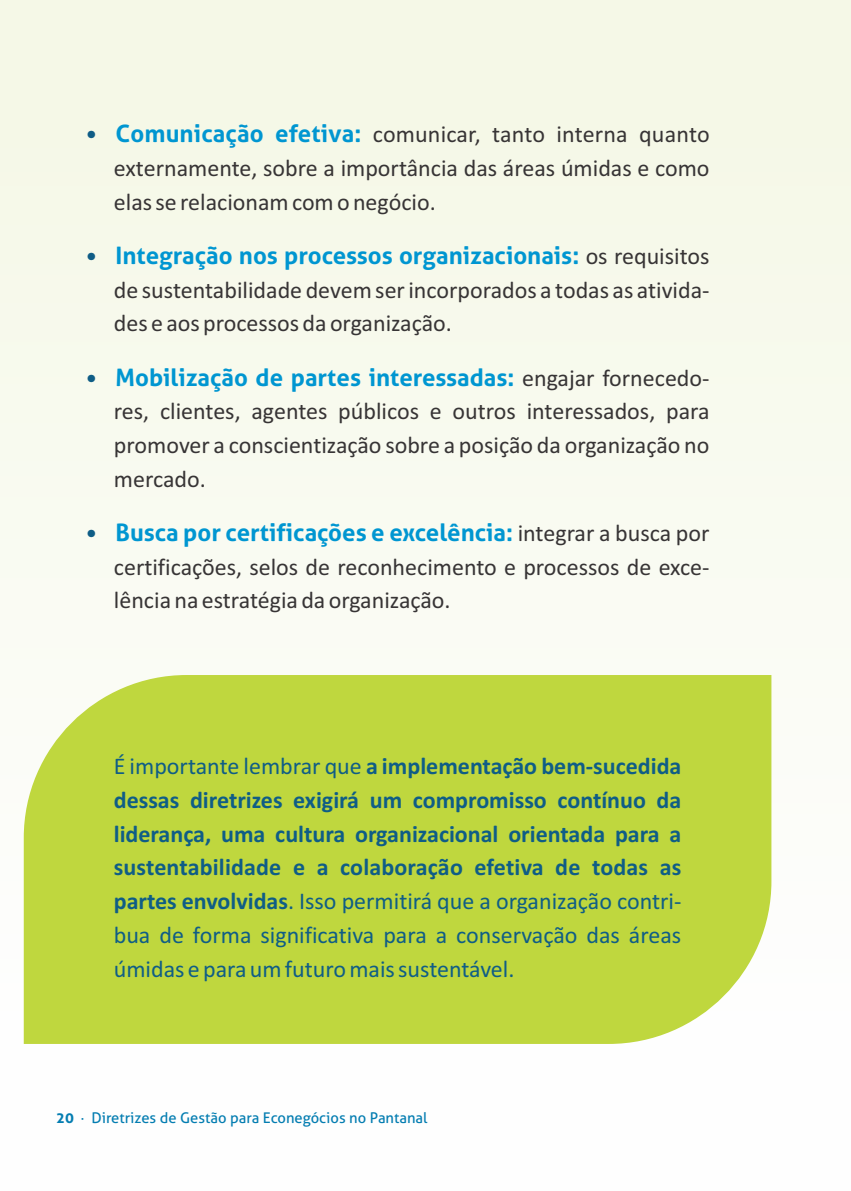
<style>
.page{position:relative;width:851px;height:1191px;background:#fff}
.page>*{position:absolute;margin:0;border:0;box-sizing:border-box;transform-origin:0 0}
.t1{font:24px/33.6px "Calibri";color:#373435;text-align:justify}
.t2{font:700 24px/33.6px "Calibri";letter-spacing:.005em;color:#0f5d86;text-align:justify}
.t3{font:700 24px "Aller";color:#0096d1}
.t4{font:14.8px "Aller";color:#047db1}
.s1{color:#0f5d86}
.s2{font-family:"Aller";font-weight:700;color:#0096d1}
.s3{font-family:"Calibri";font-weight:400;color:#0f5d86}
.s4{font-family:"Calibri";font-weight:400;color:#373435}
.s5{font-weight:400}
.s6{font-weight:700}
</style>
<div class="page">
<div style="left:0;top:0;width:850px;height:1191px;background:linear-gradient(to bottom,#f4f8e5,#fff)"></div>
<div style="left:24px;top:675px;width:747px;height:369px;background:#bfd73e"></div>
<p class="t1" style="left:114px;top:120px;width:597px;text-indent:-28px"><span class="s1">•</span> <span class="s2">Comunicação efetiva:</span> comunicar, tanto interna quanto externamente, sobre a importância das áreas úmidas e como elas se relacionam com o negócio.</p>
<p class="t3" style="left:85px;top:246px;width:625px"><span class="s3">•</span> Integração nos processos organizacionais: <span class="s4">os requisitos</span></p>
<p class="t1" style="left:114px;top:275px;width:597px">de sustentabilidade devem ser incorporados a todas as ativida&shy;des e aos processos da organização.</p>
<p class="t3" style="left:85px;top:368px;width:625px"><span class="s3">•</span> Mobilização de partes interessadas: <span class="s4">engajar fornecedo-</span></p>
<p class="t1" style="left:114px;top:396px;width:597px">res, clientes, agentes públicos e outros interessados, para promover a conscientização sobre a posição da organização no mercado.</p>
<p class="t3" style="left:85px;top:523px;width:625px"><span class="s3">•</span> Busca por certificações e excelência: <span class="s4">integrar a busca por</span></p>
<p class="t1" style="left:114px;top:552px;width:597px">certificações, selos de reconhecimento e processos de exce&shy;lência na estratégia da organização.</p>
<p class="t2" style="left:114px;top:751px;width:569px"><span class="s5">É importante lembrar que</span> a implementação bem-sucedida dessas diretrizes exigirá um compromisso contínuo da liderança, uma cultura organizacional orientada para a sustentabilidade e a colaboração efetiva de todas as partes envolvidas<span class="s5">. Isso permitirá que a organização contri&shy;bua de forma significativa para a conservação das áreas úmidas e para um futuro mais sustentável.</span></p>
<p class="t4" style="left:56px;top:1111px;width:373px"><span class="s6">20</span> · Diretrizes de Gestão para Econegócios no Pantanal</p>
</div>
